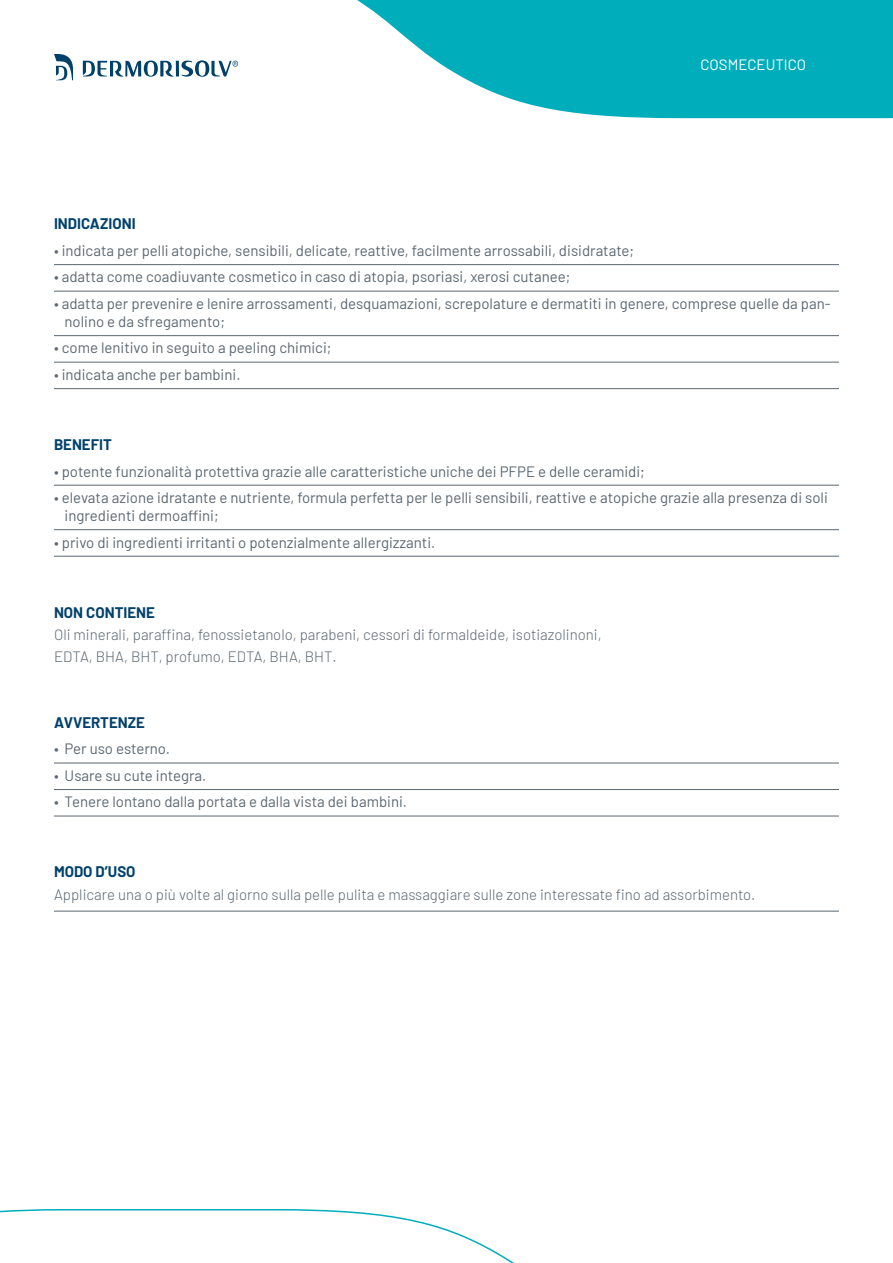
<style>
.page{position:relative;width:893px;height:1263px;background:#fff}
.page>*{position:absolute;margin:0;border:0;box-sizing:border-box;transform-origin:0 0}
.t1{font:15px/18px "Barlow";color:#5c6771}
.t2{font:300 15px/22.2px "Barlow";color:#5c6771}
.t3{font:700 15px "Barlow";color:#00416b}
.t4{font:15px "Barlow";color:#fff}
</style>
<div class="page">
<hr style="left:54px;top:264px;width:785px;height:1px;background:#5c6771">
<hr style="left:54px;top:291px;width:785px;height:1px;background:#5c6771">
<hr style="left:54px;top:335px;width:785px;height:1px;background:#5c6771">
<hr style="left:54px;top:362px;width:785px;height:1px;background:#5c6771">
<hr style="left:54px;top:388px;width:785px;height:1px;background:#5c6771">
<hr style="left:54px;top:485px;width:785px;height:1px;background:#5c6771">
<hr style="left:54px;top:529px;width:785px;height:1px;background:#5c6771">
<hr style="left:54px;top:556px;width:785px;height:1px;background:#5c6771">
<hr style="left:54px;top:763px;width:785px;height:1px;background:#5c6771">
<hr style="left:54px;top:789px;width:785px;height:1px;background:#5c6771">
<hr style="left:54px;top:816px;width:785px;height:1px;background:#5c6771">
<hr style="left:54px;top:911px;width:785px;height:1px;background:#5c6771">
<svg style="left:238px;top:0;width:655px;height:118px;fill:#00adbb"></svg>
<svg style="left:54px;top:54px;width:19px;height:26px"></svg>
<svg style="left:83px;top:60px;width:155px;height:17px"></svg>
<svg style="left:0;top:1209px;width:514px;height:54px"></svg>
<p class="t4" style="left:700px;top:54px;width:107px">COSMECEUTICO</p>
<p class="t3" style="left:54px;top:213px;width:83px">INDICAZIONI</p>
<p class="t1" style="left:54px;top:240px;width:582px">• indicata per pelli atopiche, sensibili, delicate, reattive, facilmente arrossabili, disidratate;</p>
<p class="t1" style="left:54px;top:267px;width:518px">• adatta come coadiuvante cosmetico in caso di atopia, psoriasi, xerosi cutanee;</p>
<p class="t1" style="left:65px;top:293px;width:768px;text-indent:-10px">• adatta per prevenire e lenire arrossamenti, desquamazioni, screpolature e dermatiti in genere, comprese quelle da pan&shy;nolino e da sfregamento;</p>
<p class="t1" style="left:54px;top:338px;width:279px">• come lenitivo in seguito a peeling chimici;</p>
<p class="t1" style="left:54px;top:364px;width:188px">• indicata anche per bambini.</p>
<p class="t3" style="left:54px;top:433px;width:59px">BENEFIT</p>
<p class="t1" style="left:54px;top:461px;width:592px">• potente funzionalità protettiva grazie alle caratteristiche uniche dei PFPE e delle ceramidi;</p>
<p class="t1" style="left:65px;top:487px;width:765px;text-indent:-10px">• elevata azione idratante e nutriente, formula perfetta per le pelli sensibili, reattive e atopiche grazie alla presenza di soli ingredienti dermoaffini;</p>
<p class="t1" style="left:54px;top:532px;width:383px">• privo di ingredienti irritanti o potenzialmente allergizzanti.</p>
<p class="t3" style="left:54px;top:601px;width:102px">NON CONTIENE</p>
<p class="t2" style="left:54px;top:622px;width:549px">Oli minerali, paraffina, fenossietanolo, parabeni, cessori di formaldeide, isotiazolinoni,<br>EDTA, BHA, BHT, profumo, EDTA, BHA, BHT.</p>
<p class="t3" style="left:54px;top:711px;width:92px">AVVERTENZE</p>
<p class="t1" style="left:54px;top:739px;width:117px">• Per uso esterno.</p>
<p class="t1" style="left:54px;top:765px;width:154px">• Usare su cute integra.</p>
<p class="t1" style="left:54px;top:792px;width:354px">• Tenere lontano dalla portata e dalla vista dei bambini.</p>
<p class="t3" style="left:54px;top:861px;width:83px">MODO D’USO</p>
<p class="t2" style="left:54px;top:882px;width:703px">Applicare una o più volte al giorno sulla pelle pulita e massaggiare sulle zone interessate fino ad assorbimento.</p>
</div>
